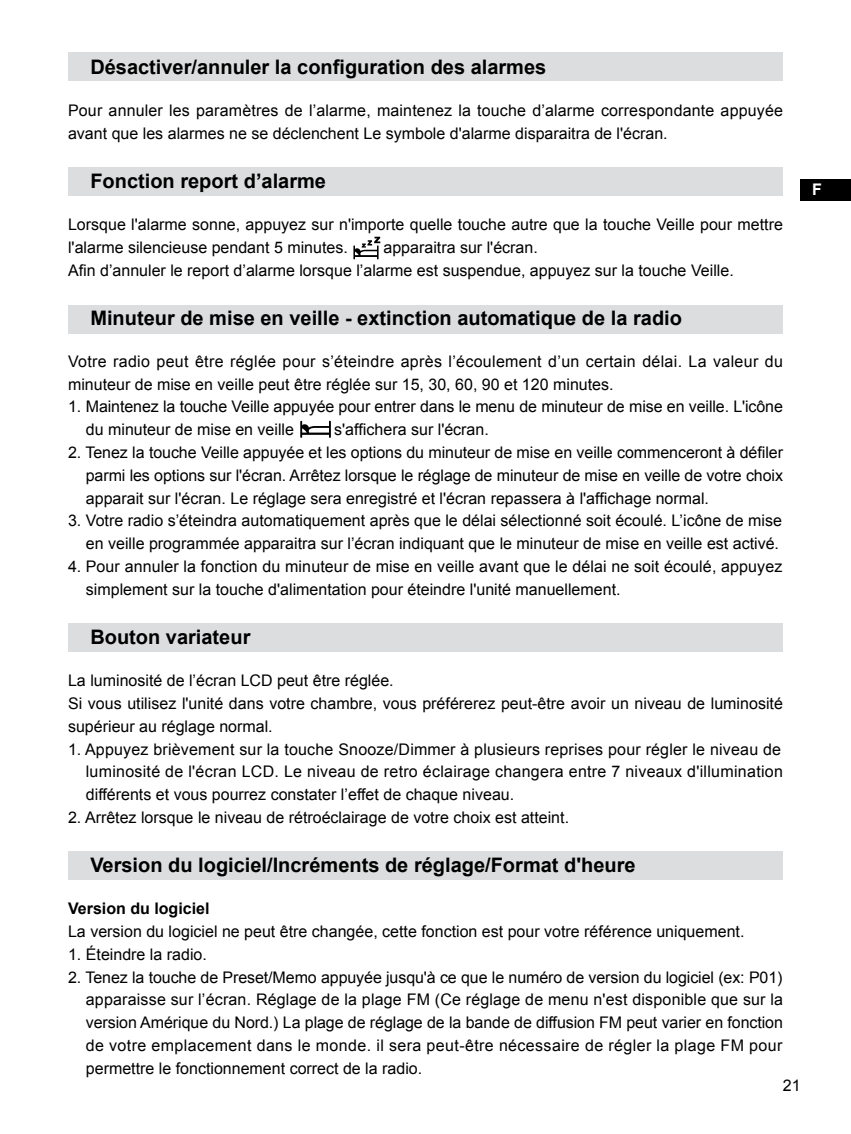
<style>
.page{position:relative;width:851px;height:1134px;background:#fff}
.page>*{position:absolute;margin:0;border:0;box-sizing:border-box;transform-origin:0 0}
.t1{font:700 20px "Arial";color:#000}
.t2{font:16px/22.8px "Arial";color:#000}
.t3{font:16px/22.8px "Arial";letter-spacing:.02em;color:#000}
.t4{font:700 16px "Arial";color:#000}
.t5{font:700 16px "Arial";color:#fff}
</style>
<div class="page">
<div style="left:800px;top:179px;width:50px;height:22px;background:#000"></div>
<div style="left:68px;top:167px;width:714px;height:29px;background:#dcddde"></div>
<div style="left:68px;top:305px;width:714px;height:29px;background:#dcddde"></div>
<div style="left:68px;top:851px;width:714px;height:28px;background:#dcddde"></div>
<div style="left:68px;top:623px;width:714px;height:28px;background:#dcddde"></div>
<div style="left:68px;top:52px;width:714px;height:29px;background:#dcddde"></div>
<svg style="left:353px;top:237px;width:27px;height:22px"></svg>
<svg style="left:300px;top:421px;width:31px;height:17px"></svg>
<p class="t1" style="left:90px;top:54px;width:457px">Désactiver/annuler la configuration des alarmes</p>
<p class="t2" style="left:68px;top:99px;width:716px">Pour annuler les paramètres de l’alarme, maintenez la touche d’alarme correspondante appuyée avant que les alarmes ne se déclenchent Le symbole d'alarme disparaitra de l'écran.</p>
<p class="t1" style="left:90px;top:168px;width:237px">Fonction report d’alarme</p>
<p class="t2" style="left:68px;top:213px;width:716px">Lorsque l'alarme sonne, appuyez sur n'importe quelle touche autre que la touche Veille pour mettre l'alarme silencieuse pendant 5 minutes.</p>
<p class="t2" style="left:68px;top:236px;width:667px;text-indent:315px">apparaitra sur l'écran.<br>Afin d’annuler le report d’alarme lorsque l’alarme est suspendue, appuyez sur la touche Veille.</p>
<p class="t1" style="left:90px;top:304px;width:593px">Minuteur de mise en veille - extinction automatique de la radio</p>
<p class="t3" style="left:68px;top:350px;width:716px">Votre radio peut être réglée pour s’éteindre après l’écoulement d’un certain délai. La valeur du minuteur de mise en veille peut être réglée sur 15, 30, 60, 90 et 120 minutes.</p>
<p class="t2" style="left:86px;top:396px;width:698px;text-indent:-18px">1. Maintenez la touche Veille appuyée pour entrer dans le menu de minuteur de mise en veille. L'icône du minuteur de mise en veille</p>
<p class="t2" style="left:334px;top:418px;width:156px">s'affichera sur l'écran.</p>
<p class="t2" style="left:86px;top:441px;width:698px;text-align:justify;text-indent:-18px">2. Tenez la touche Veille appuyée et les options du minuteur de mise en veille commenceront à défiler parmi les options sur l'écran. Arrêtez lorsque le réglage de minuteur de mise en veille de votre choix apparait sur l'écran. Le réglage sera enregistré et l'écran repassera à l'affichage normal.</p>
<p class="t2" style="left:68px;top:510px;width:715px;text-align:right">3. Votre radio s’éteindra automatiquement après que le délai sélectionné soit écoulé. L’icône de mise en veille programmée apparaitra sur l’écran indiquant que le minuteur de mise en veille est activé.</p>
<p class="t2" style="left:86px;top:555px;width:698px;text-indent:-18px">4. Pour annuler la fonction du minuteur de mise en veille avant que le délai ne soit écoulé, appuyez simplement sur la touche d'alimentation pour éteindre l'unité manuellement.</p>
<p class="t1" style="left:90px;top:624px;width:162px">Bouton variateur</p>
<p class="t2" style="left:68px;top:669px;width:716px">La luminosité de l’écran LCD peut être réglée.<br>Si vous utilisez l'unité dans votre chambre, vous préférerez peut-être avoir un niveau de luminosité supérieur au réglage normal.</p>
<p class="t2" style="left:86px;top:738px;width:698px;text-align:justify;text-indent:-18px">1. Appuyez brièvement sur la touche Snooze/Dimmer à plusieurs reprises pour régler le niveau de luminosité de l'écran LCD. Le niveau de retro éclairage changera entre 7 niveaux d'illumination différents et vous pourrez constater l’effet de chaque niveau.</p>
<p class="t2" style="left:68px;top:806px;width:502px">2. Arrêtez lorsque le niveau de rétroéclairage de votre choix est atteint.</p>
<p class="t1" style="left:90px;top:852px;width:546px">Version du logiciel/Incréments de réglage/Format d'heure</p>
<p class="t4" style="left:68px;top:898px;width:143px">Version du logiciel</p>
<p class="t2" style="left:68px;top:920px;width:677px">La version du logiciel ne peut être changée, cette fonction est pour votre référence uniquement.<br>1 . Éteindre la radio.</p>
<p class="t2" style="left:86px;top:966px;width:698px;text-align:justify;text-indent:-18px">2. Tenez la touche de Preset/Memo appuyée jusqu'à ce que le numéro de version du logiciel (ex: P01) apparaisse sur l’écran. Réglage de la plage FM (Ce réglage de menu n'est disponible que sur la version Amérique du Nord.) La plage de réglage de la bande de diffusion FM peut varier en fonction de votre emplacement dans le monde. il sera peut-être nécessaire de régler la plage FM pour permettre le fonctionnement correct de la radio.</p>
<p class="t2" style="left:782px;top:1074px;width:15px">21</p>
<p class="t5" style="left:811px;top:179px;width:11px">F</p>
</div>
